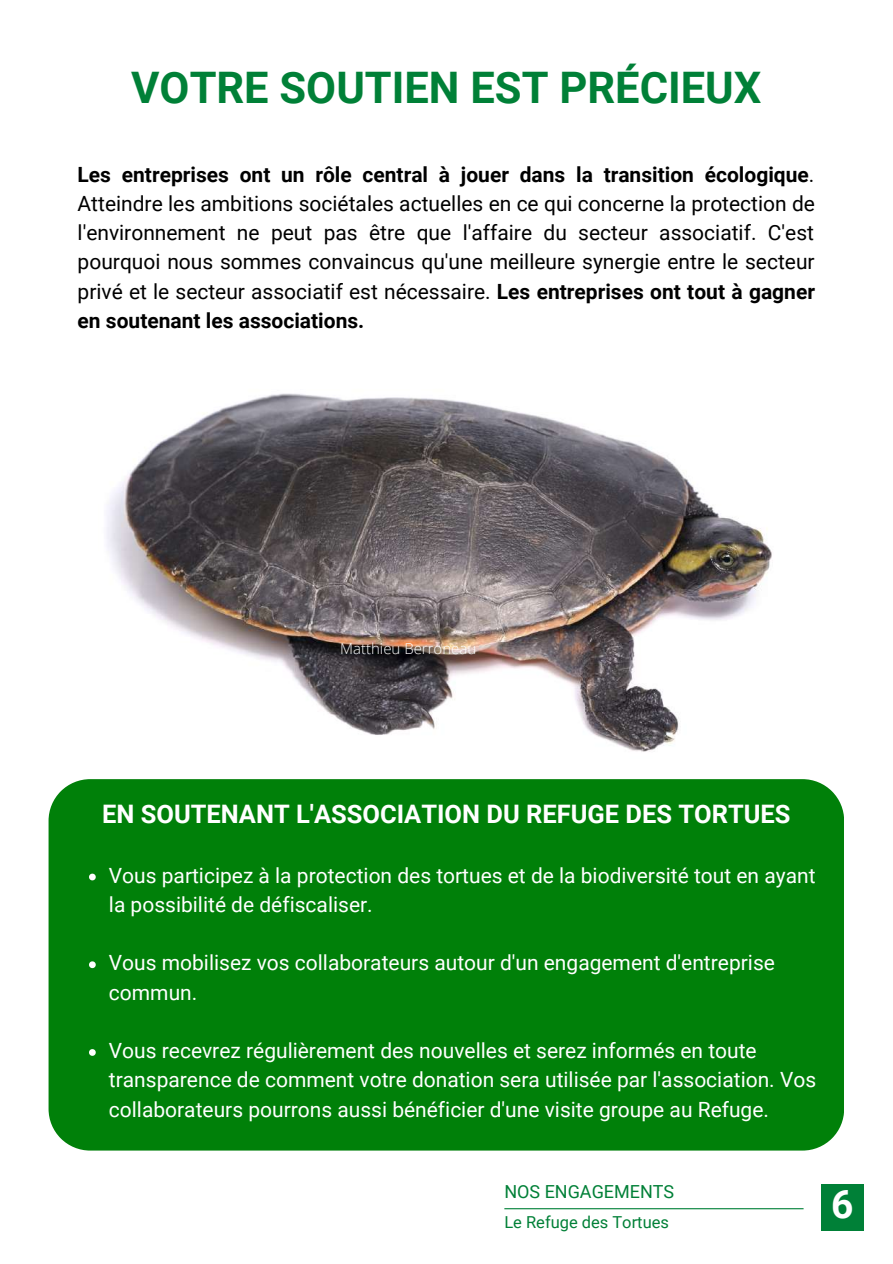
<style>
.page{position:relative;width:893px;height:1264px;background:#fff}
.page>*{position:absolute;margin:0;border:0;box-sizing:border-box;transform-origin:0 0}
.t1{font:700 43.5px "Roboto";color:#008037}
.t2{font:700 39px "Roboto";color:#fff}
.t3{font:700 25.5px "Roboto";color:#fff}
.t4{font:21px/29.2px "Roboto";color:#000;text-align:justify}
.t5{font:21px/29.2px "Roboto";color:#fff}
.t6{font:18px "Roboto";color:#008037}
.t7{font:16.5px "Roboto";color:#008037}
.t8{font:300 15px "Open Sans";color:#fff}
.s1{font-weight:700}
</style>
<div class="page">
<div style="left:820px;top:1184px;width:43px;height:46px;background:#008037"></div>
<hr style="left:504px;top:1208px;width:299px;height:1px;background:#008037">
<img style="left:106px;top:393px;width:666px;height:359px">
<div style="left:49px;top:779px;width:794px;height:371px;background:#008009"></div>
<svg style="left:89px;top:873px;width:7px;height:7px"></svg>
<svg style="left:89px;top:961px;width:7px;height:7px"></svg>
<svg style="left:89px;top:1049px;width:7px;height:6px"></svg>
<h1 class="t1" style="left:131px;top:62px;width:631px">VOTRE SOUTIEN EST PRÉCIEUX</h1>
<p class="t4" style="left:78px;top:160px;width:738px"><span class="s1">Les entreprises ont un rôle central à jouer dans la transition écologique</span>.<br>Atteindre les ambitions sociétales actuelles en ce qui concerne la protection de l'environnement ne peut pas être que l'affaire du secteur associatif. C'est pourquoi nous sommes convaincus qu'une meilleure synergie entre le secteur privé et le secteur associatif est nécessaire. <span class="s1">Les entreprises ont tout à gagner en soutenant les associations.</span></p>
<p class="t8" style="left:340px;top:638px;width:137px">Matthieu Berroneau</p>
<p class="t3" style="left:102px;top:799px;width:690px">EN SOUTENANT L'ASSOCIATION DU REFUGE DES TORTUES</p>
<p class="t5" style="left:109px;top:860px;width:708px">Vous participez à la protection des tortues et de la biodiversité tout en ayant la possibilité de défiscaliser.</p>
<p class="t5" style="left:109px;top:948px;width:667px">Vous mobilisez vos collaborateurs autour d'un engagement d'entreprise commun.</p>
<p class="t5" style="left:109px;top:1036px;width:708px">Vous recevrez régulièrement des nouvelles et serez informés en toute transparence de comment votre donation sera utilisée par l'association. Vos collaborateurs pourrons aussi bénéficier d'une visite groupe au Refuge.</p>
<p class="t6" style="left:504px;top:1181px;width:171px">NOS ENGAGEMENTS</p>
<p class="t7" style="left:504px;top:1212px;width:166px">Le Refuge des Tortues</p>
<h2 class="t2" style="left:831px;top:1181px;width:24px">6</h2>
</div>
